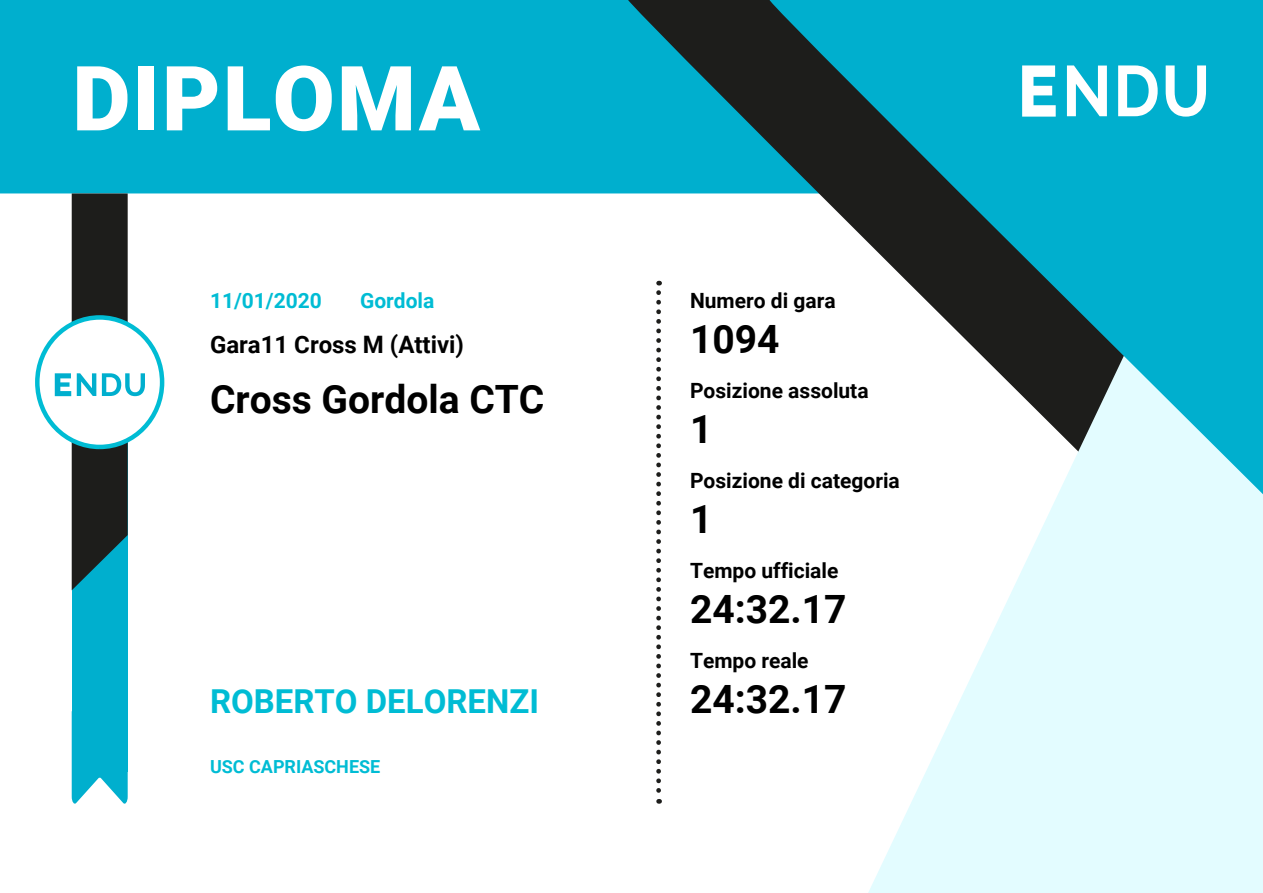
<style>
.page{position:relative;width:1263px;height:893px;background:#fff}
.page>*{position:absolute;margin:0;border:0;box-sizing:border-box;transform-origin:0 0}
.t1{font:900 90px "Roboto";letter-spacing:.025em;color:#fff}
.t2{font:700 39px "Roboto";color:#000}
.t3{font:700 33px "Roboto";color:#00bcd4}
.t4{font:700 24px "Roboto";color:#000}
.t5{font:700 21px "Roboto";color:#000}
.t6{font:700 21px "Roboto";color:#00bcd4}
.t7{font:700 18px "Roboto";color:#00bcd4}
</style>
<div class="page">
<div style="left:0;top:0;width:619px;height:193px;background:#00afce"></div>
<svg style="left:619px;top:0;width:144px;height:293px"></svg>
<svg style="left:868px;top:600px;width:395px;height:293px;fill:#e3fcff"></svg>
<svg style="left:763px;top:0;width:500px;height:600px"></svg>
<svg style="left:656px;top:293px;width:5px;height:511px"></svg>
<div style="left:72px;top:388px;width:56px;height:384px;background:#00afce"></div>
<svg style="left:72px;top:772px;width:56px;height:32px"></svg>
<svg style="left:35px;top:315px;width:129px;height:134px"></svg>
<svg style="left:55px;top:193px;width:90px;height:397px"></svg>
<svg style="left:1022px;top:65px;width:184px;height:52px"></svg>
<h1 class="t1" style="left:72px;top:47px;width:409px">DIPLOMA</h1>
<p class="t6" style="left:210px;top:292px;width:113px">11/01/2020</p>
<p class="t6" style="left:360px;top:292px;width:76px">Gordola</p>
<p class="t4" style="left:210px;top:335px;width:255px">Gara11 Cross M (Attivi)</p>
<h2 class="t2" style="left:210px;top:384px;width:336px">Cross Gordola CTC</h2>
<h3 class="t3" style="left:210px;top:688px;width:330px">ROBERTO DELORENZI</h3>
<p class="t7" style="left:210px;top:759px;width:172px">USC CAPRIASCHESE</p>
<p class="t5" style="left:690px;top:292px;width:147px">Numero di gara</p>
<h2 class="t2" style="left:690px;top:324px;width:91px">1094</h2>
<p class="t5" style="left:690px;top:382px;width:180px">Posizione assoluta</p>
<h2 class="t2" style="left:690px;top:414px;width:24px">1</h2>
<p class="t5" style="left:690px;top:472px;width:211px">Posizione di categoria</p>
<h2 class="t2" style="left:690px;top:504px;width:24px">1</h2>
<p class="t5" style="left:690px;top:562px;width:150px">Tempo ufficiale</p>
<h2 class="t2" style="left:690px;top:594px;width:158px">24:32.17</h2>
<p class="t5" style="left:690px;top:652px;width:120px">Tempo reale</p>
<h2 class="t2" style="left:690px;top:684px;width:158px">24:32.17</h2>
</div>
